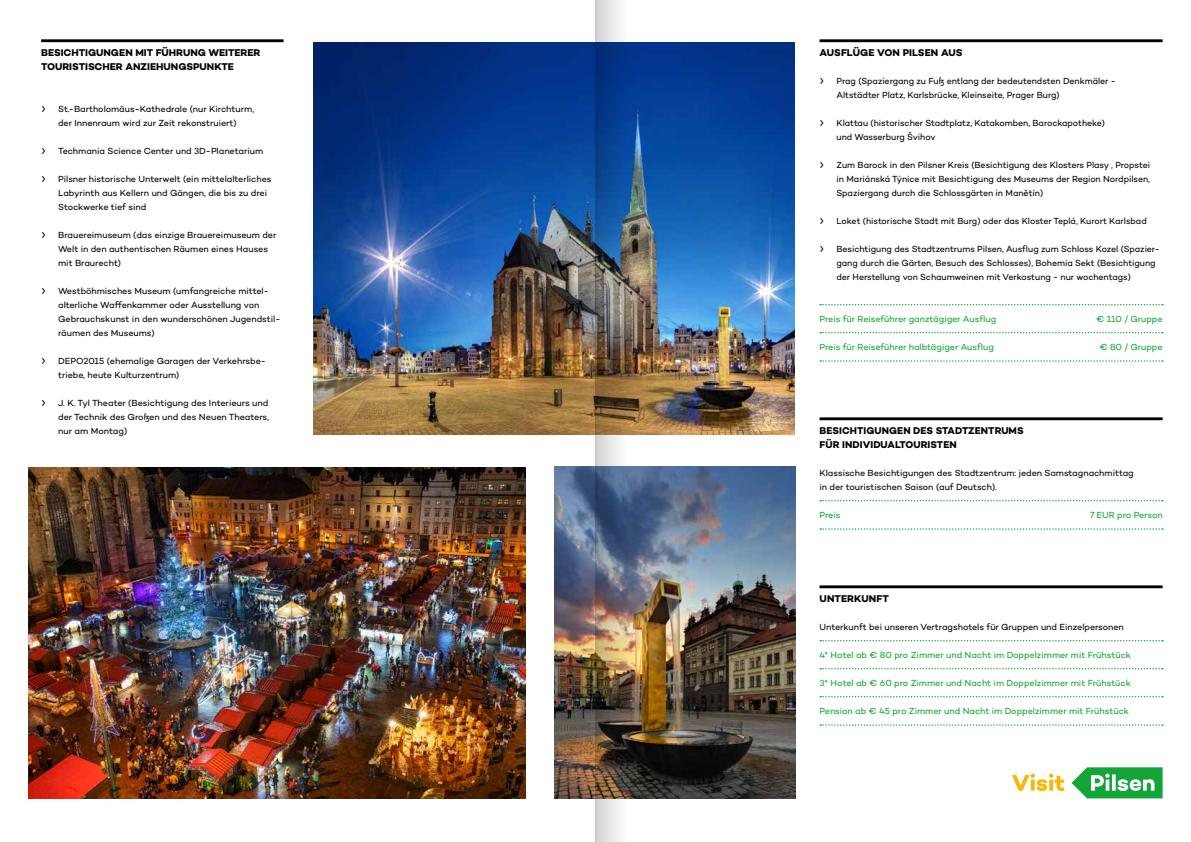
<style>
.page{position:relative;width:1191px;height:842px;background:#fff}
.page>*{position:absolute;margin:0;border:0;box-sizing:border-box;transform-origin:0 0}
.t1{font:700 10px/14px "Campton";color:#000}
.t2{font:9px/14px "Campton";letter-spacing:-.005em;color:#000}
.t3{font:9px "Campton";letter-spacing:-.005em;color:#13a538}
.s1{font-family:"Executive";font-size:16px}
</style>
<div class="page">
<hr style="left:819px;top:39px;width:343px;height:3px;background:#000">
<svg style="left:820px;top:304px;width:342px;height:1px"></svg>
<svg style="left:820px;top:332px;width:342px;height:1px"></svg>
<svg style="left:820px;top:360px;width:342px;height:2px"></svg>
<hr style="left:819px;top:585px;width:343px;height:3px;background:#000">
<svg style="left:820px;top:640px;width:342px;height:1px"></svg>
<svg style="left:820px;top:668px;width:342px;height:1px"></svg>
<svg style="left:820px;top:696px;width:342px;height:1px"></svg>
<svg style="left:820px;top:724px;width:342px;height:2px"></svg>
<hr style="left:41px;top:39px;width:242px;height:3px;background:#000">
<img style="left:28px;top:468px;width:497px;height:330px">
<img style="left:554px;top:466px;width:241px;height:332px">
<hr style="left:819px;top:417px;width:343px;height:3px;background:#000">
<svg style="left:820px;top:500px;width:342px;height:1px"></svg>
<svg style="left:820px;top:528px;width:342px;height:2px"></svg>
<svg style="left:1071px;top:767px;width:91px;height:31px"></svg>
<svg style="left:1012px;top:774px;width:52px;height:17px"></svg>
<img style="left:313px;top:43px;width:481px;height:391px">
<img style="left:595px;top:0;width:33px;height:842px">
<p class="t1" style="left:41px;top:46px;width:221px">BESICHTIGUNGEN MIT FÜHRUNG WEITERER<br>TOURISTISCHER ANZIEHUNGSPUNKTE</p>
<p class="t2" style="left:41px;top:102px;width:214px;text-align:center"><span class="s1">›</span> St.-Bartholomäus-Kathedrale (nur Kirchturm, der Innenraum wird zur Zeit rekonstruiert)</p>
<p class="t2" style="left:41px;top:144px;width:224px"><span class="s1">›</span> Techmania Science Center und 3D-Planetarium</p>
<p class="t2" style="left:58px;top:172px;width:215px;text-indent:-17px"><span class="s1">›</span> Pilsner historische Unterwelt (ein mittelalterliches<br>Labyrinth aus Kellern und Gängen, die bis zu drei<br>Stockwerke tief sind</p>
<p class="t2" style="left:58px;top:228px;width:220px;text-indent:-17px"><span class="s1">›</span> Brauereimuseum (das einzige Brauereimuseum der<br>Welt in den authentischen Räumen eines Hauses mit Braurecht)</p>
<p class="t2" style="left:58px;top:284px;width:224px;text-indent:-17px"><span class="s1">›</span> Westböhmisches Museum (umfangreiche mittel&shy;alterliche Waffenkammer oder Ausstellung von Gebrauchskunst in den wunderschönen Jugendstil&shy;räumen des Museums)</p>
<p class="t2" style="left:58px;top:354px;width:209px;text-indent:-17px"><span class="s1">›</span> DEPO2015 (ehemalige Garagen der Verkehrsbe&shy;triebe, heute Kulturzentrum)</p>
<p class="t2" style="left:58px;top:396px;width:212px;text-align:justify;text-indent:-17px"><span class="s1">›</span> J. K. Tyl Theater (Besichtigung des Interieurs und der Technik des Großen und des Neuen Theaters, nur am Montag)</p>
<p class="t1" style="left:819px;top:46px;width:144px">AUSFLÜGE VON PILSEN AUS</p>
<p class="t2" style="left:836px;top:74px;width:281px;text-indent:-17px"><span class="s1">›</span> Prag (Spaziergang zu Fuß entlang der bedeutendsten Denkmäler -<br>Altstädter Platz, Karlsbrücke, Kleinseite, Prager Burg)</p>
<p class="t2" style="left:836px;top:116px;width:270px;text-indent:-17px"><span class="s1">›</span> Klattau (historischer Stadtplatz, Katakomben, Barockapotheke) und Wasserburg Švihov</p>
<p class="t2" style="left:836px;top:158px;width:315px;text-align:justify;text-indent:-17px"><span class="s1">›</span> Zum Barock in den Pilsner Kreis (Besichtigung des Klosters Plasy , Propstei in Mariánská Týnice mit Besichtigung des Museums der Region Nordpilsen, Spaziergang durch die Schlossgärten in Manětín)</p>
<p class="t2" style="left:819px;top:214px;width:329px"><span class="s1">›</span> Loket (historische Stadt mit Burg) oder das Kloster Teplá, Kurort Karlsbad</p>
<p class="t2" style="left:836px;top:242px;width:324px;text-indent:-17px"><span class="s1">›</span> Besichtigung des Stadtzentrums Pilsen, Ausflug zum Schloss Kozel (Spazier&shy;gang durch die Gärten, Besuch des Schlosses), Bohemia Sekt (Besichtigung der Herstellung von Schaumweinen mit Verkostung - nur wochentags)</p>
<p class="t3" style="left:819px;top:314px;width:178px">Preis für Reiseführer ganztägiger Ausflug</p>
<p class="t3" style="left:1096px;top:314px;width:68px">€ 110 / Gruppe</p>
<p class="t3" style="left:819px;top:342px;width:176px">Preis für Reiseführer halbtägiger Ausflug</p>
<p class="t3" style="left:1099px;top:342px;width:64px">€ 80 / Gruppe</p>
<p class="t1" style="left:819px;top:424px;width:206px">BESICHTIGUNGEN DES STADTZENTRUMS<br>FÜR INDIVIDUALTOURISTEN</p>
<p class="t2" style="left:819px;top:466px;width:316px">Klassische Besichtigungen des Stadtzentrum: jeden Samstagnachmittag in der touristischen Saison (auf Deutsch).</p>
<p class="t3" style="left:819px;top:510px;width:22px">Preis</p>
<p class="t3" style="left:1090px;top:510px;width:74px">7 EUR pro Person</p>
<p class="t1" style="left:819px;top:592px;width:71px">UNTERKUNFT</p>
<p class="t2" style="left:819px;top:620px;width:306px">Unterkunft bei unseren Vertragshotels für Gruppen und Einzelpersonen</p>
<p class="t3" style="left:819px;top:650px;width:313px">4* Hotel ab € 80 pro Zimmer und Nacht im Doppelzimmer mit Frühstück</p>
<p class="t3" style="left:819px;top:678px;width:313px">3* Hotel ab € 60 pro Zimmer und Nacht im Doppelzimmer mit Frühstück</p>
<p class="t3" style="left:819px;top:706px;width:311px">Pension ab € 45 pro Zimmer und Nacht im Doppelzimmer mit Frühstück</p>
</div>
